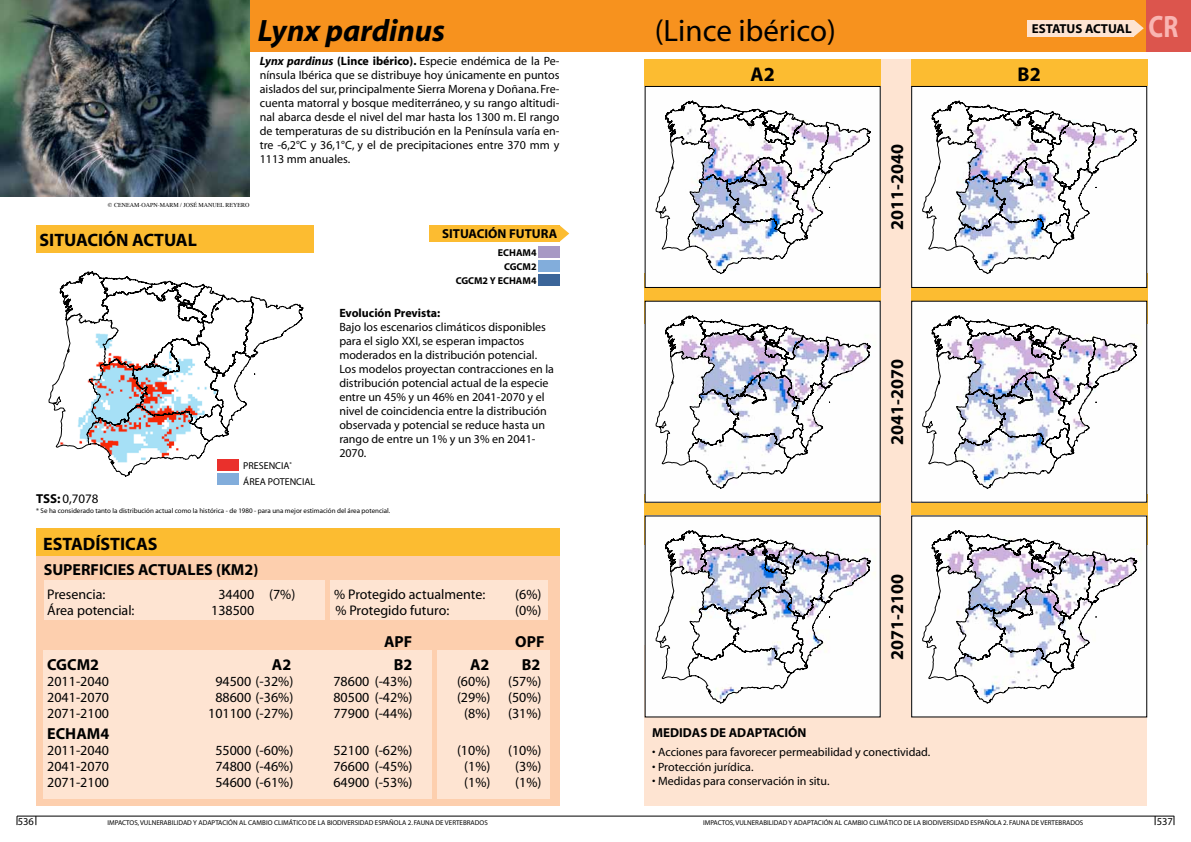
<style>
.page{position:relative;width:1191px;height:842px;background:#fff}
.page>*{position:absolute;margin:0;border:0;box-sizing:border-box;transform-origin:0 0}
.t1{font:31px "Myriad";color:#000}
.t2{font:italic 700 31px "Myriad";color:#000}
.t3{font:700 31px "Myriad";color:#f9b5b2;scale:.81 1}
.t4{font:700 20px "Myriad";color:#000}
.t5{font:700 18px "Myriad";color:#000}
.t6{font:700 16px "Myriad";color:#000}
.t7{font:14px "Myriad";color:#000}
.t8{font:700 13px "Myriad";color:#000}
.t9{font:13px "Myriad";color:#000}
.t10{font:12px/14px "Myriad";color:#000;text-align:justify}
.t11{font:700 12px "Myriad";color:#000}
.t12{font:10.5px "Myriad";color:#000}
.t13{font:700 10px/13.7px "Myriad";color:#000}
.t14{font:10px "Myriad";color:#000}
.t15{font:7px "Myriad";color:#000}
.t16{font:7px "Myriad Pro";color:#000}
.t17{font:6px "Times";color:#000}
.t18{font:5.8px "Myriad";color:#000}
.s1{font-weight:700;font-style:italic}
.s2{font-weight:700}
</style>
<div class="page">
<hr style="left:17px;top:816px;width:1157px;height:1px;background:#000">
<div style="left:865px;top:60px;width:70px;height:669px;background:#fee4d2"></div>
<div style="left:644px;top:646px;width:502px;height:160px;background:#fee4d2"></div>
<div style="left:149px;top:0;width:997px;height:51px;background:#f7921e"></div>
<div style="left:1027px;top:20px;width:106px;height:17px;background:#fee4d2"></div>
<svg style="left:1133px;top:20px;width:10px;height:17px"></svg>
<div style="left:1146px;top:0;width:45px;height:51px;background:#dc554d"></div>
<svg style="left:644px;top:273px;width:236px;height:51px;background:#e9b440"></svg>
<svg style="left:644px;top:494px;width:236px;height:50px;background:#daab46"></svg>
<div style="left:644px;top:60px;width:236px;height:26px;background:#fcbc31"></div>
<svg style="left:911px;top:273px;width:236px;height:51px;background:#e8b340"></svg>
<svg style="left:911px;top:494px;width:236px;height:50px;background:#d9ab46"></svg>
<div style="left:911px;top:60px;width:236px;height:26px;background:#fcbc31"></div>
<img style="left:646px;top:303px;width:232px;height:198px">
<svg style="left:656px;top:315px;width:215px;height:174px"></svg>
<div style="left:646px;top:517px;width:232px;height:198px;background:#fefefe"></div>
<svg style="left:656px;top:530px;width:215px;height:173px"></svg>
<img style="left:646px;top:88px;width:232px;height:198px">
<div style="left:644px;top:86px;width:236px;height:202px;border:1px solid #000"></div>
<svg style="left:656px;top:101px;width:215px;height:173px"></svg>
<img style="left:913px;top:303px;width:232px;height:198px">
<svg style="left:922px;top:315px;width:216px;height:174px"></svg>
<div style="left:913px;top:517px;width:232px;height:198px;background:#fefefe"></div>
<svg style="left:922px;top:530px;width:216px;height:173px"></svg>
<img style="left:913px;top:88px;width:232px;height:198px">
<div style="left:911px;top:86px;width:236px;height:202px;border:1px solid #000"></div>
<svg style="left:922px;top:101px;width:216px;height:173px"></svg>
<svg style="left:60px;top:271px;width:244px;height:206px"></svg>
<svg style="left:49px;top:315px;width:40px;height:134px"></svg>
<div style="left:36px;top:225px;width:277px;height:27px;background:#fcbc31"></div>
<div style="left:429px;top:225px;width:130px;height:17px;background:#fcbc31"></div>
<div style="left:538px;top:246px;width:21px;height:12px;background:#a799c4"></div>
<div style="left:538px;top:260px;width:21px;height:12px;background:#82addb"></div>
<div style="left:538px;top:274px;width:21px;height:12px;background:#3b6599"></div>
<svg style="left:559px;top:225px;width:10px;height:17px"></svg>
<div style="left:218px;top:460px;width:21px;height:11px;background:#ea302c"></div>
<div style="left:218px;top:473px;width:21px;height:12px;background:#82addb"></div>
<img style="left:0;top:0;width:249px;height:197px">
<div style="left:36px;top:554px;width:523px;height:252px;background:#fdcfae"></div>
<div style="left:44px;top:580px;width:281px;height:40px;background:#fee4d2"></div>
<div style="left:331px;top:580px;width:217px;height:40px;background:#fee4d2"></div>
<div style="left:36px;top:528px;width:523px;height:27px;background:#fcbc31"></div>
<div style="left:437px;top:650px;width:112px;height:149px;background:#fee4d2"></div>
<div style="left:43px;top:650px;width:388px;height:149px;background:#fee4d2"></div>
<h1 class="t2" style="left:258px;top:15px;width:189px">Lynx pardinus</h1>
<p class="t10" style="left:260px;top:54px;width:301px"><span class="s1">Lynx pardinus</span> <span class="s2">(LINCE IBÉRICO).</span> Especie endémica de la Pe&shy;nínsula Ibérica que se distribuye hoy únicamente en puntos aislados del sur, principalmente Sierra Morena y Doñana. Fre&shy;cuenta matorral y bosque mediterráneo, y su rango altitudi&shy;nal abarca desde el nivel del mar hasta los 1300 m. El rango de temperaturas de su distribución en la Península varía en&shy;tre -6,2°C y 36,1°C, y el de precipitaciones entre 370 mm y 1113 mm anuales.</p>
<p class="t17" style="left:108px;top:199px;width:143px">© CENEAM-OAPN-MARM / JOSÉ MANUEL REYERO</p>
<h3 class="t5" style="left:40px;top:231px;width:36px">SITUACIÓ</h3>
<h3 class="t5" style="left:116px;top:231px;width:60px">N ACTUAL</h3>
<p class="t8" style="left:442px;top:227px;width:27px">SITUACIÓ</p>
<p class="t8" style="left:497px;top:227px;width:44px">N FUTURA</p>
<p class="t13" style="left:504px;top:246px;width:34px;text-indent:-6px">ECHAM4<br>CGCM</p>
<p class="t13" style="left:531px;top:260px;width:7px">2</p>
<p class="t13" style="left:456px;top:274px;width:8px">CGCM</p>
<p class="t13" style="left:482px;top:274px;width:55px">2 Y ECHAM4</p>
<p class="t11" style="left:339px;top:307px;width:102px">EVOLUCIÓN PREVISTA:</p>
<p class="t10" style="left:339px;top:320px;width:216px;text-align:left">Bajo los escenarios climáticos disponibles para el siglo XXI, se esperan impactos moderados en la distribución potencial.<br>Los modelos proyectan contracciones en la distribución potencial actual de la especie entre un 45% y un 46% en 2041-2070 y el nivel de coincidencia entre la distribución observada y potencial se reduce hasta un rango de entre un 1% y un 3% en 2041- 2070.</p>
<p class="t14" style="left:243px;top:461px;width:7px">presencia</p>
<p class="t18" style="left:290px;top:461px;width:4px">*</p>
<p class="t14" style="left:243px;top:476px;width:13px">área</p>
<p class="t14" style="left:268px;top:476px;width:7px">potencial</p>
<p class="t9" style="left:36px;top:492px;width:64px"><span class="s2">TSS:</span> 0,7078</p>
<h3 class="t5" style="left:43px;top:534px;width:116px">ESTADÍSTICAS</h3>
<h3 class="t6" style="left:44px;top:561px;width:19px">SUPER</h3>
<h3 class="t6" style="left:91px;top:561px;width:16px">FICIE</h3>
<h3 class="t6" style="left:126px;top:561px;width:51px">S ACTUALE</h3>
<h3 class="t6" style="left:204px;top:561px;width:56px">S (KM2)</h3>
<p class="t7" style="left:47px;top:587px;width:60px">Presencia:</p>
<p class="t7" style="left:218px;top:587px;width:78px">34400 (7%)</p>
<p class="t7" style="left:334px;top:587px;width:153px">% Protegido actualmente:</p>
<p class="t7" style="left:515px;top:587px;width:28px">(6%)</p>
<p class="t7" style="left:47px;top:603px;width:89px">Área potencial:</p>
<p class="t7" style="left:211px;top:603px;width:45px">138500</p>
<p class="t7" style="left:335px;top:603px;width:115px">% Protegido futuro:</p>
<p class="t7" style="left:515px;top:603px;width:28px">(0%)</p>
<h3 class="t6" style="left:384px;top:633px;width:25px">APF</h3>
<h3 class="t6" style="left:515px;top:633px;width:29px">OPF</h3>
<h3 class="t6" style="left:47px;top:656px;width:53px">CGCM2</h3>
<h3 class="t6" style="left:272px;top:656px;width:21px">A2</h3>
<h3 class="t6" style="left:394px;top:656px;width:20px">B2</h3>
<h3 class="t6" style="left:470px;top:656px;width:21px">A2</h3>
<h3 class="t6" style="left:522px;top:656px;width:20px">B2</h3>
<p class="t7" style="left:47px;top:674px;width:63px">2011-2040</p>
<p class="t7" style="left:215px;top:674px;width:79px">94500 (-32%)</p>
<p class="t7" style="left:333px;top:674px;width:80px">78600 (-43%)</p>
<p class="t7" style="left:457px;top:674px;width:35px">(60%)</p>
<p class="t7" style="left:508px;top:674px;width:35px">(57%)</p>
<p class="t7" style="left:47px;top:690px;width:63px">2041-2070</p>
<p class="t7" style="left:215px;top:690px;width:79px">88600 (-36%)</p>
<p class="t7" style="left:333px;top:690px;width:80px">80500 (-42%)</p>
<p class="t7" style="left:457px;top:690px;width:35px">(29%)</p>
<p class="t7" style="left:508px;top:690px;width:35px">(50%)</p>
<p class="t7" style="left:47px;top:706px;width:63px">2071-2100</p>
<p class="t7" style="left:208px;top:706px;width:87px">101100 (-27%)</p>
<p class="t7" style="left:333px;top:706px;width:80px">77900 (-44%)</p>
<p class="t7" style="left:464px;top:706px;width:28px">(8%)</p>
<p class="t7" style="left:508px;top:706px;width:35px">(31%)</p>
<h3 class="t6" style="left:47px;top:725px;width:64px">ECHAM4</h3>
<p class="t7" style="left:47px;top:743px;width:63px">2011-2040</p>
<p class="t7" style="left:215px;top:743px;width:79px">55000 (-60%)</p>
<p class="t7" style="left:333px;top:743px;width:80px">52100 (-62%)</p>
<p class="t7" style="left:457px;top:743px;width:35px">(10%)</p>
<p class="t7" style="left:508px;top:743px;width:35px">(10%)</p>
<p class="t7" style="left:47px;top:759px;width:63px">2041-2070</p>
<p class="t7" style="left:215px;top:759px;width:79px">74800 (-46%)</p>
<p class="t7" style="left:333px;top:759px;width:80px">76600 (-45%)</p>
<p class="t7" style="left:464px;top:759px;width:28px">(1%)</p>
<p class="t7" style="left:515px;top:759px;width:28px">(3%)</p>
<p class="t7" style="left:47px;top:775px;width:63px">2071-2100</p>
<p class="t7" style="left:215px;top:775px;width:79px">54600 (-61%)</p>
<p class="t7" style="left:333px;top:775px;width:80px">64900 (-53%)</p>
<p class="t7" style="left:464px;top:775px;width:28px">(1%)</p>
<p class="t7" style="left:515px;top:775px;width:28px">(1%)</p>
<p class="t16" style="left:36px;top:506px;width:356px">* Se ha considerado tanto la distribución actual como la histórica - de 1980 - para una mejor estimación del área potencial.</p>
<h1 class="t1" style="left:655px;top:16px;width:183px">(Lince ibérico)</h1>
<h1 class="t3" style="left:1148px;top:10px;width:38px">CR</h1>
<h2 class="t4" style="left:750px;top:64px;width:26px">A2</h2>
<h2 class="t4" style="left:1017px;top:64px;width:25px">B2</h2>
<p class="t8" style="left:1031px;top:22px;width:85px">ESTATUS ACTUAL</p>
<h3 class="t5" style="left:887px;top:230px;width:87px;rotate:-90deg">2011-2040</h3>
<h3 class="t5" style="left:887px;top:445px;width:87px;rotate:-90deg">2041-2070</h3>
<p class="t8" style="left:652px;top:726px;width:154px">MEDIDAS DE ADAPTACIÓN</p>
<h3 class="t5" style="left:887px;top:660px;width:87px;rotate:-90deg">2071-2100</h3>
<p class="t10" style="left:652px;top:746px;width:280px">• Acciones para favorecer permeabilidad y conectividad.</p>
<p class="t10" style="left:652px;top:760px;width:103px">• Protección jurídica.</p>
<p class="t10" style="left:652px;top:775px;width:179px">• Medidas para conservación in situ.</p>
<p class="t12" style="left:18px;top:816px;width:18px">536</p>
<p class="t15" style="left:108px;top:819px;width:382px">IMPACTOS, VULNERABILIDAD Y ADAPTACIÓN AL CAMBIO CLIMÁTICO DE LA BIODIVERSIDAD ESPAÑOLA 2. FAUNA DE VERTEBRADOS</p>
<p class="t15" style="left:703px;top:819px;width:382px">IMPACTOS, VULNERABILIDAD Y ADAPTACIÓN AL CAMBIO CLIMÁTICO DE LA BIODIVERSIDAD ESPAÑOLA 2. FAUNA DE VERTEBRADOS</p>
<p class="t12" style="left:1156px;top:816px;width:18px">537</p>
</div>
